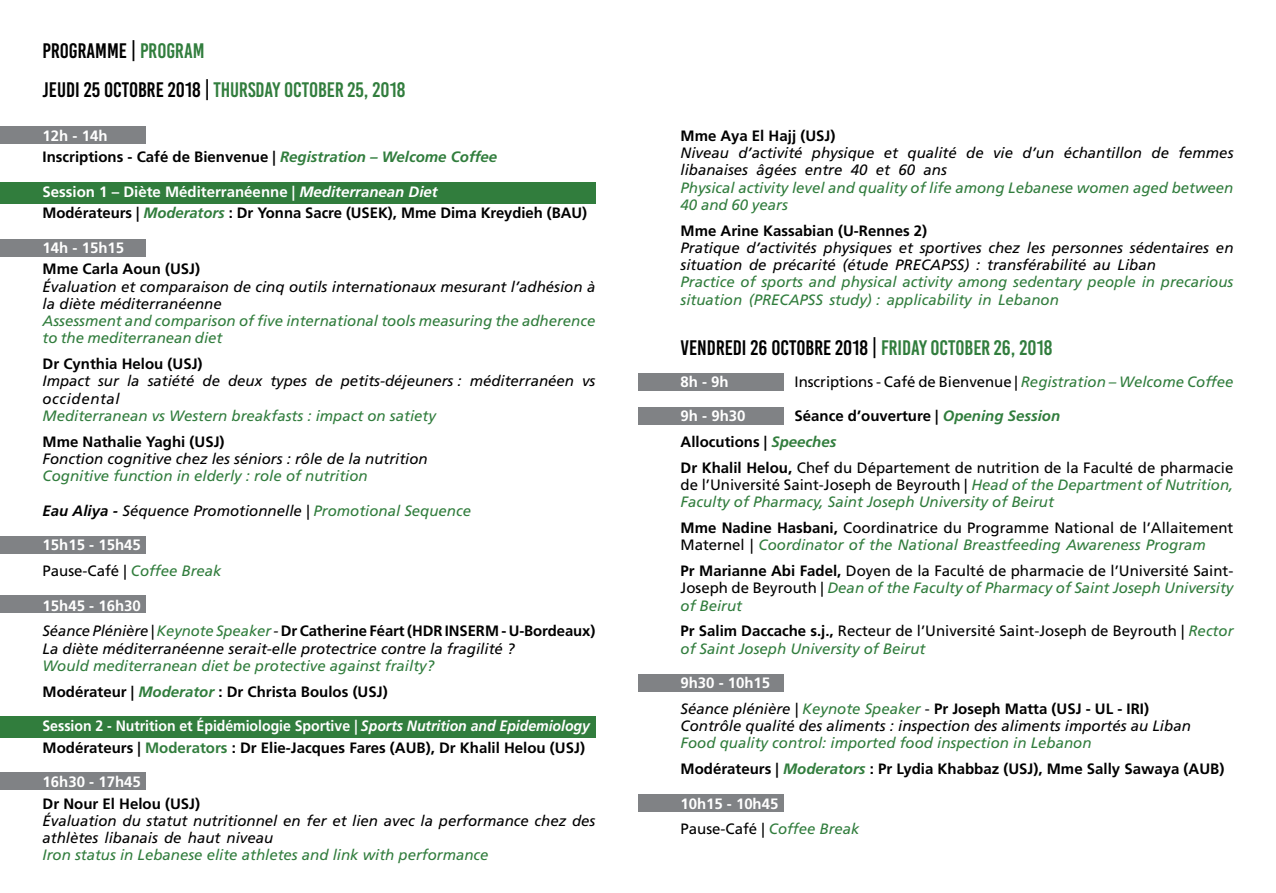
<style>
.page{position:relative;width:1276px;height:893px;background:#fff}
.page>*{position:absolute;margin:0;border:0;box-sizing:border-box;transform-origin:0 0}
.t1{font:21px/39.2px "Bebas Kai";color:#000}
.t2{font:italic 15px/17.2px "Frutiger";color:#000}
.t3{font:700 15px/21.5px "Frutiger";color:#000}
.t4{font:italic 15px/17.2px "Frutiger";color:#317d3d}
.t5{font:15px/17.2px "Frutiger";color:#000}
.t6{font:700 15px/25.8px "Frutiger";color:#fff}
.s1{color:#317d3d}
.s2{color:#fff}
.s3{font-style:italic;color:#317d3d}
.s4{font-style:italic;color:#fff}
.s5{font-weight:700}
.s6{font-weight:400;color:#000}
.s7{font-weight:400;font-style:italic;color:#317d3d}
.s8{font-weight:400;font-style:italic}
.s9{font-weight:700;font-style:normal;color:#000}
.s10{font-weight:700;font-style:italic;color:#317d3d}
.s11{font-style:normal;color:#000}
.s12{font-weight:400}
</style>
<div class="page">
<div style="left:0;top:182px;width:595px;height:21px;background:#317d3d"></div>
<div style="left:0;top:716px;width:595px;height:21px;background:#317d3d"></div>
<div style="left:0;top:536px;width:145px;height:17px;background:#808285"></div>
<div style="left:0;top:595px;width:145px;height:17px;background:#808285"></div>
<div style="left:0;top:772px;width:145px;height:18px;background:#808285"></div>
<div style="left:0;top:239px;width:145px;height:17px;background:#808285"></div>
<div style="left:638px;top:373px;width:145px;height:18px;background:#808285"></div>
<div style="left:638px;top:407px;width:145px;height:17px;background:#808285"></div>
<div style="left:638px;top:674px;width:145px;height:18px;background:#808285"></div>
<div style="left:638px;top:794px;width:145px;height:18px;background:#808285"></div>
<div style="left:0;top:126px;width:145px;height:18px;background:#808285"></div>
<h1 class="t1" style="left:43px;top:32px;width:364px">PROGRAMME | <span class="s1">PROGRAM<br></span>JEUDI 25 OCTOBRE 2018 | <span class="s1">THURSDAY OCTOBER 25, 2018</span></h1>
<p class="t3" style="left:43px;top:125px;width:456px"><span class="s2">12h - 14h<br></span>Inscriptions - Café de Bienvenue | <span class="s3">Registration – Welcome Coffee</span></p>
<p class="t3" style="left:43px;top:181px;width:546px"><span class="s2">Session 1 – Diète Méditerranéenne |</span> <span class="s4">Mediterranean Diet<br></span>Modérateurs | <span class="s3">Moderators</span> : Dr Yonna Sacre (USEK), Mme Dima Kreydieh (BAU)</p>
<p class="t6" style="left:43px;top:235px;width:83px">14h - 15h15</p>
<p class="t3" style="left:43px;top:259px;width:159px">Mme Carla Aoun (USJ)</p>
<p class="t2" style="left:43px;top:278px;width:554px">Évaluation et comparaison de cinq outils internationaux mesurant l’adhésion à la diète méditerranéenne</p>
<p class="t4" style="left:43px;top:312px;width:554px">Assessment and comparison of five international tools measuring the adherence to the mediterranean diet</p>
<p class="t3" style="left:43px;top:353px;width:162px">Dr Cynthia Helou (USJ)</p>
<p class="t2" style="left:43px;top:373px;width:554px">Impact sur la satiété de deux types de petits-déjeuners : méditerranéen vs occidental</p>
<p class="t4" style="left:43px;top:407px;width:395px">Mediterranean vs Western breakfasts : impact on satiety</p>
<p class="t3" style="left:43px;top:431px;width:183px">Mme Nathalie Yaghi (USJ)</p>
<p class="t2" style="left:43px;top:450px;width:387px">Fonction cognitive chez les séniors : rôle de la nutrition</p>
<p class="t4" style="left:43px;top:467px;width:327px">Cognitive function in elderly : role of nutrition</p>
<p class="t2" style="left:43px;top:502px;width:430px"><span class="s5">Eau Aliya -</span> Séquence Promotionnelle | <span class="s1">Promotional Sequence</span></p>
<p class="t6" style="left:43px;top:532px;width:180px">15h15 - 15h45<br><span class="s6">Pause-Café |</span> <span class="s7">Coffee Break</span></p>
<p class="t3" style="left:43px;top:592px;width:554px;line-height:25.8px"><span class="s2">15h45 - 16h30<br></span><span class="s8">Séance Plénière |</span> <span class="s7">Keynote Speaker</span> <span class="s8">-</span> Dr Catherine Féart (HDR INSERM - U-Bordeaux)</p>
<p class="t2" style="left:43px;top:640px;width:473px">La diète méditerranéenne serait-elle protectrice contre la fragilité ?</p>
<p class="t4" style="left:43px;top:653px;width:393px;line-height:25.8px">Would mediterranean diet be protective against frailty?<br><span class="s9">Modérateur |</span> <span class="s5">Moderator</span> <span class="s9">: Dr Christa Boulos (USJ)</span></p>
<p class="t3" style="left:43px;top:715px;width:549px"><span class="s2">Session 2 - Nutrition et Épidémiologie Sportive</span> <span class="s4">| Sports Nutrition and Epidemiology<br></span>Modérateurs | <span class="s1">Moderators</span> : Dr Elie-Jacques Fares (AUB), Dr Khalil Helou (USJ)</p>
<p class="t6" style="left:43px;top:769px;width:100px">16h30 - 17h45</p>
<p class="t3" style="left:43px;top:793px;width:159px">Dr Nour El Helou (USJ)</p>
<p class="t2" style="left:43px;top:812px;width:554px">Évaluation du statut nutritionnel en fer et lien avec la performance chez des athlètes libanais de haut niveau</p>
<p class="t4" style="left:43px;top:846px;width:447px">Iron status in Lebanese elite athletes and link with performance</p>
<p class="t3" style="left:680px;top:125px;width:156px">Mme Aya El Hajj (USJ)</p>
<p class="t2" style="left:680px;top:144px;width:554px">Niveau d’activité physique et qualité de vie d’un échantillon de femmes libanaises âgées entre 40 et 60 ans</p>
<p class="t4" style="left:680px;top:179px;width:554px">Physical activity level and quality of life among Lebanese women aged between<br>40 and 60 years</p>
<p class="t3" style="left:680px;top:220px;width:248px">Mme Arine Kassabian (U-Rennes 2)</p>
<p class="t2" style="left:680px;top:239px;width:554px">Pratique d’activités physiques et sportives chez les personnes sédentaires en situation de précarité (étude PRECAPSS) : transférabilité au Liban</p>
<p class="t4" style="left:680px;top:274px;width:554px">Practice of sports and physical activity among sedentary people in precarious situation (PRECAPSS study) : applicability in Lebanon</p>
<h1 class="t1" style="left:680px;top:328px;width:373px">VENDREDI 26 OCTOBRE 2018 | <span class="s1">FRIDAY OCTOBER 26, 2018</span></h1>
<p class="t6" style="left:680px;top:369px;width:50px">8h - 9h</p>
<p class="t5" style="left:794px;top:373px;width:440px">Inscriptions - Café de Bienvenue | <span class="s3">Registration – Welcome Coffee</span></p>
<p class="t6" style="left:680px;top:403px;width:67px">9h - 9h30</p>
<p class="t5" style="left:680px;top:403px;width:554px;line-height:25.8px;text-indent:114px"><span class="s5">Séance d’ouverture |</span> <span class="s10">Opening Session<br></span><span class="s5">Allocutions |</span> <span class="s10">Speeches<br></span><span class="s5">Dr Khalil Helou,</span> Chef du Département de nutrition de la Faculté de pharmacie</p>
<p class="t4" style="left:680px;top:476px;width:554px"><span class="s11">de l’Université Saint-Joseph de Beyrouth |</span> Head of the Department of Nutrition,<br>Faculty of Pharmacy, Saint Joseph University of Beirut</p>
<p class="t5" style="left:680px;top:519px;width:554px"><span class="s5">Mme Nadine Hasbani,</span> Coordinatrice du Programme National de l’Allaitement<br>Maternel | <span class="s3">Coordinator of the National Breastfeeding Awareness Program</span></p>
<p class="t5" style="left:680px;top:562px;width:554px;text-align:justify"><span class="s5">Pr Marianne Abi Fadel,</span> Doyen de la Faculté de pharmacie de l’Université Saint-Joseph de Beyrouth | <span class="s3">Dean of the Faculty of Pharmacy of Saint Joseph University of Beirut</span></p>
<p class="t5" style="left:680px;top:623px;width:554px"><span class="s5">Pr Salim Daccache s.j.,</span> Recteur de l’Université Saint-Joseph de Beyrouth | <span class="s3">Rector of Saint Joseph University of Beirut</span></p>
<p class="t3" style="left:680px;top:670px;width:470px;line-height:25.8px"><span class="s2">9h30 - 10h15<br></span><span class="s8">Séance plénière |</span> <span class="s7">Keynote Speaker</span> <span class="s12">-</span> Pr Joseph Matta (USJ - UL - IRI)</p>
<p class="t2" style="left:680px;top:717px;width:512px">Contrôle qualité des aliments : inspection des aliments importés au Liban</p>
<p class="t3" style="left:680px;top:730px;width:545px;line-height:25.8px"><span class="s7">Food quality control: imported food inspection in Lebanon<br></span>Modérateurs | <span class="s3">Moderators</span> : Pr Lydia Khabbaz (USJ), Mme Sally Sawaya (AUB)</p>
<p class="t6" style="left:680px;top:791px;width:180px">10h15 - 10h45<br><span class="s6">Pause-Café |</span> <span class="s7">Coffee Break</span></p>
</div>
